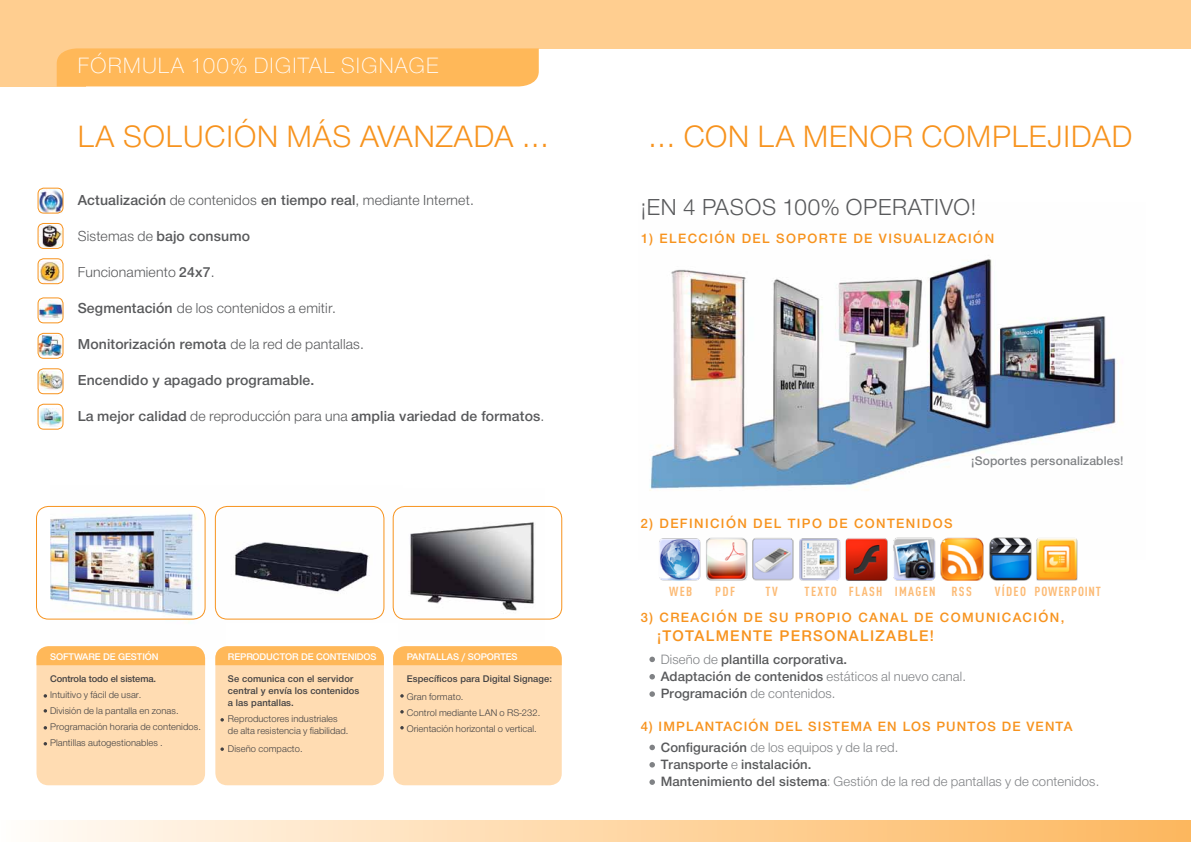
<style>
.page{position:relative;width:1191px;height:842px;background:#fff}
.page>*{position:absolute;margin:0;border:0;box-sizing:border-box;transform-origin:0 0}
.t1{font:32px "NH45";letter-spacing:.03em;color:#f7931e}
.t2{font:24px "NH45";color:#58595b}
.t3{font:23px "NH35";letter-spacing:.07em;color:#fff}
.t4{font:16px "NH65";color:#f7931e}
.t5{font:15px "NH65";letter-spacing:.01em;color:#58595b}
.t6{font:15px "NH45";letter-spacing:.01em;color:#58595b}
.t7{font:14px "NH65";letter-spacing:.1em;color:#f7931e}
.t8{font:14px "NH45";letter-spacing:.01em;color:#808285}
.t9{font:14px/16.8px "NH65";letter-spacing:.01em;color:#58595b}
.t10{font:700 13px "DIN Cond";letter-spacing:.1em;color:#fcbb76}
.t11{font:13px "NH65";letter-spacing:.01em;color:#808285}
.t12{font:700 13px "DIN Cond";letter-spacing:.06em;color:#fcbb76}
.t13{font:10px/16px "NH45";letter-spacing:.01em;color:#414042}
.t14{font:10px/12px "NH65";letter-spacing:.01em;color:#414042}
.t15{font:10px "NH65";letter-spacing:-.01em;color:#fff}
.t16{font:10px "NH65";letter-spacing:-.01em;color:#414042}
.s1{font-family:"NH65"}
.s2{font-family:"NH45"}
.s3{font-family:"NH45";color:#808285}
.s4{font-family:"NH65";color:#58595b}
</style>
<div class="page">
<img style="left:50px;top:505px;width:176px;height:116px">
<img style="left:402px;top:505px;width:142px;height:115px">
<div style="left:36px;top:646px;width:169px;height:139px;background:#ffdcb2;border-radius:12px"></div>
<svg style="left:36px;top:646px;width:169px;height:19px;background:#feb95d"></svg>
<div style="left:393px;top:646px;width:169px;height:139px;background:#ffdcb2;border-radius:12px"></div>
<svg style="left:393px;top:646px;width:169px;height:19px;background:#ffb95d"></svg>
<div style="left:0;top:0;width:1191px;height:48px;background:#ffce90"></div>
<div style="left:0;top:20px;width:85px;height:66px;background:#ffce90"></div>
<div style="left:57px;top:48px;width:482px;height:38px;background:#ffb859"></div>
<div style="left:0;top:821px;width:1191px;height:21px;background:linear-gradient(to right,#fffbf7,#fdb65c)"></div>
<svg style="left:44px;top:694px;width:3px;height:4px"></svg>
<svg style="left:400px;top:694px;width:4px;height:4px"></svg>
<svg style="left:400px;top:710px;width:4px;height:3px"></svg>
<svg style="left:44px;top:709px;width:3px;height:4px"></svg>
<svg style="left:400px;top:726px;width:4px;height:3px"></svg>
<div style="left:36px;top:506px;width:169px;height:113px;border:1px solid #f7931e;border-radius:12px"></div>
<img style="left:226px;top:505px;width:176px;height:115px">
<div style="left:215px;top:646px;width:169px;height:139px;background:#ffdcb2;border-radius:12px"></div>
<svg style="left:215px;top:646px;width:169px;height:19px;background:#feb95d"></svg>
<svg style="left:220px;top:747px;width:4px;height:4px"></svg>
<div style="left:215px;top:506px;width:169px;height:113px;border:1px solid #f7931e;border-radius:12px"></div>
<div style="left:393px;top:506px;width:169px;height:113px;border:1px solid #f7931e;border-radius:12px"></div>
<img style="left:649px;top:259px;width:467px;height:279px">
<svg style="left:649px;top:657px;width:6px;height:5px"></svg>
<svg style="left:649px;top:745px;width:6px;height:5px"></svg>
<svg style="left:649px;top:674px;width:6px;height:5px"></svg>
<svg style="left:649px;top:762px;width:6px;height:5px"></svg>
<svg style="left:649px;top:691px;width:6px;height:6px"></svg>
<svg style="left:649px;top:779px;width:6px;height:6px"></svg>
<img style="left:39px;top:190px;width:23px;height:23px">
<img style="left:40px;top:225px;width:21px;height:21px">
<img style="left:40px;top:261px;width:20px;height:21px">
<img style="left:38px;top:371px;width:25px;height:20px">
<img style="left:40px;top:409px;width:21px;height:18px">
<img style="left:38px;top:335px;width:23px;height:20px">
<img style="left:40px;top:300px;width:23px;height:20px">
<div style="left:38px;top:404px;width:25px;height:25px;border:1px solid #f7931e;border-radius:6px"></div>
<div style="left:38px;top:369px;width:25px;height:25px;border:1px solid #f7931e;border-radius:6px"></div>
<div style="left:38px;top:333px;width:25px;height:26px;border:1px solid #f7931e;border-radius:6px"></div>
<div style="left:38px;top:298px;width:25px;height:25px;border:1px solid #f7931e;border-radius:6px"></div>
<div style="left:38px;top:258px;width:25px;height:26px;border:1px solid #f7931e;border-radius:6px"></div>
<div style="left:38px;top:223px;width:25px;height:26px;border:1px solid #f7931e;border-radius:6px"></div>
<div style="left:38px;top:188px;width:25px;height:25px;border:1px solid #f7931e;border-radius:6px"></div>
<img style="left:659px;top:538px;width:419px;height:43px">
<h3 class="t3" style="left:78px;top:50px;width:47px">FÓRMULA</h3>
<h3 class="t3" style="left:191px;top:50px;width:91px">100% DIGITAL</h3>
<h3 class="t3" style="left:341px;top:50px;width:30px">SIGNAGE</h3>
<h1 class="t1" style="left:78px;top:115px;width:473px">LA SOLUCIÓN MÁS AVANZADA ...</h1>
<h3 class="t6" style="left:78px;top:190px;width:398px"><span class="s1">Actualización</span> de contenidos <span class="s1">en tiempo real</span>, mediante Internet.</h3>
<h3 class="t5" style="left:78px;top:226px;width:174px"><span class="s2">Sistemas de</span> bajo consumo</h3>
<h3 class="t6" style="left:78px;top:262px;width:138px">Funcionamiento <span class="s1">24x7</span>.</h3>
<h3 class="t6" style="left:78px;top:298px;width:260px"><span class="s1">Segmentación</span> de los contenidos a emitir.</h3>
<h3 class="t5" style="left:78px;top:334px;width:288px">Monitorización remota <span class="s2">de la red de pantallas.</span></h3>
<h3 class="t5" style="left:78px;top:370px;width:238px">Encendido y apagado programable.</h3>
<h3 class="t5" style="left:78px;top:406px;width:468px">La mejor calidad <span class="s2">de reproducción para una</span> amplia variedad de formatos<span class="s2">.</span></h3>
<p class="t15" style="left:50px;top:650px;width:110px">SOFTWARE DE GESTIÓN</p>
<p class="t16" style="left:50px;top:672px;width:108px">Controla todo el sistema.</p>
<p class="t13" style="left:50px;top:687px;width:152px">Intuitivo y fácil de usar.<br>División de la pantalla en zonas.<br>Programación horaria de contenidos.<br>Plantillas autogestionables .</p>
<p class="t15" style="left:228px;top:650px;width:150px">REPRODUCTOR DE CONTENIDOS</p>
<p class="t14" style="left:228px;top:673px;width:133px">Se comunica con el servidor central y envía los contenidos a las pantallas.</p>
<p class="t13" style="left:228px;top:713px;width:122px;line-height:12px">Reproductores industriales de alta resistencia y fiabilidad.</p>
<p class="t13" style="left:228px;top:741px;width:76px">Diseño compacto.</p>
<p class="t15" style="left:407px;top:650px;width:112px">PANTALLAS / SOPORTES</p>
<p class="t14" style="left:407px;top:673px;width:147px">Específicos para Digital Signage:</p>
<p class="t13" style="left:407px;top:689px;width:135px">Gran formato.<br>Control mediante LAN o RS-232.<br>Orientación horizontal o vertical.</p>
<h1 class="t1" style="left:648px;top:115px;width:485px">... CON LA MENOR COMPLEJIDAD</h1>
<h2 class="t2" style="left:640px;top:191px;width:77px">¡En 4 pasos</h2>
<h2 class="t2" style="left:782px;top:191px;width:78px">100% operativo</h2>
<h2 class="t2" style="left:971px;top:191px;width:7px">!</h2>
<h3 class="t7" style="left:640px;top:229px;width:39px">1) Elección</h3>
<h3 class="t7" style="left:741px;top:229px;width:10px">del</h3>
<h3 class="t7" style="left:776px;top:229px;width:11px">soporte</h3>
<h3 class="t7" style="left:853px;top:229px;width:35px">de visuali</h3>
<h3 class="t7" style="left:938px;top:229px;width:20px">zación</h3>
<h3 class="t7" style="left:640px;top:514px;width:39px">2) Definición</h3>
<h3 class="t7" style="left:753px;top:514px;width:10px">del</h3>
<h3 class="t7" style="left:787px;top:514px;width:10px">tipo</h3>
<h3 class="t7" style="left:828px;top:514px;width:37px">de contenidos</h3>
<h3 class="t11" style="left:971px;top:452px;width:154px">¡Soportes personalizables!</h3>
<h3 class="t10" style="left:669px;top:583px;width:25px">web</h3>
<h3 class="t10" style="left:715px;top:583px;width:21px">pdf</h3>
<h3 class="t10" style="left:765px;top:583px;width:14px">TV</h3>
<h3 class="t10" style="left:804px;top:583px;width:169px">TEXTO FLASH IMAGEN RSS</h3>
<h3 class="t12" style="left:994px;top:583px;width:108px">VÍDEO POWERPOINT</h3>
<h3 class="t7" style="left:640px;top:608px;width:40px">3) Creación</h3>
<h3 class="t7" style="left:743px;top:608px;width:62px">desupropio</h3>
<h3 class="t7" style="left:858px;top:608px;width:11px">canal</h3>
<h3 class="t7" style="left:914px;top:608px;width:37px">de comunicación</h3>
<h3 class="t7" style="left:1060px;top:608px;width:5px">,</h3>
<h3 class="t4" style="left:657px;top:625px;width:18px">¡totalmente</h3>
<h3 class="t4" style="left:779px;top:625px;width:12px">personali</h3>
<h3 class="t4" style="left:875px;top:625px;width:60px">zable!</h3>
<h3 class="t9" style="left:660px;top:652px;width:307px"><span class="s3">Diseño de</span> plantilla corporativa.<br>Adaptación de contenidos <span class="s3">estáticos al nuevo canal.</span></h3>
<h3 class="t8" style="left:660px;top:683px;width:176px"><span class="s4">Programación</span> de contenidos.</h3>
<h3 class="t7" style="left:640px;top:717px;width:34px">4) Implantación</h3>
<h3 class="t7" style="left:775px;top:717px;width:10px">del</h3>
<h3 class="t7" style="left:808px;top:717px;width:11px">sistema</h3>
<h3 class="t7" style="left:878px;top:717px;width:35px">en los</h3>
<h3 class="t7" style="left:936px;top:717px;width:11px">puntos</h3>
<h3 class="t7" style="left:1001px;top:717px;width:35px">de venta</h3>
<h3 class="t8" style="left:660px;top:738px;width:239px"><span class="s4">Configuración</span> de los equipos y de la red.</h3>
<h3 class="t9" style="left:660px;top:757px;width:152px">Transporte <span class="s3">e</span> instalación.</h3>
<h3 class="t8" style="left:660px;top:771px;width:440px"><span class="s4">Mantenimiento del sistema</span>: Gestión de la red de pantallas y de contenidos.</h3>
</div>
